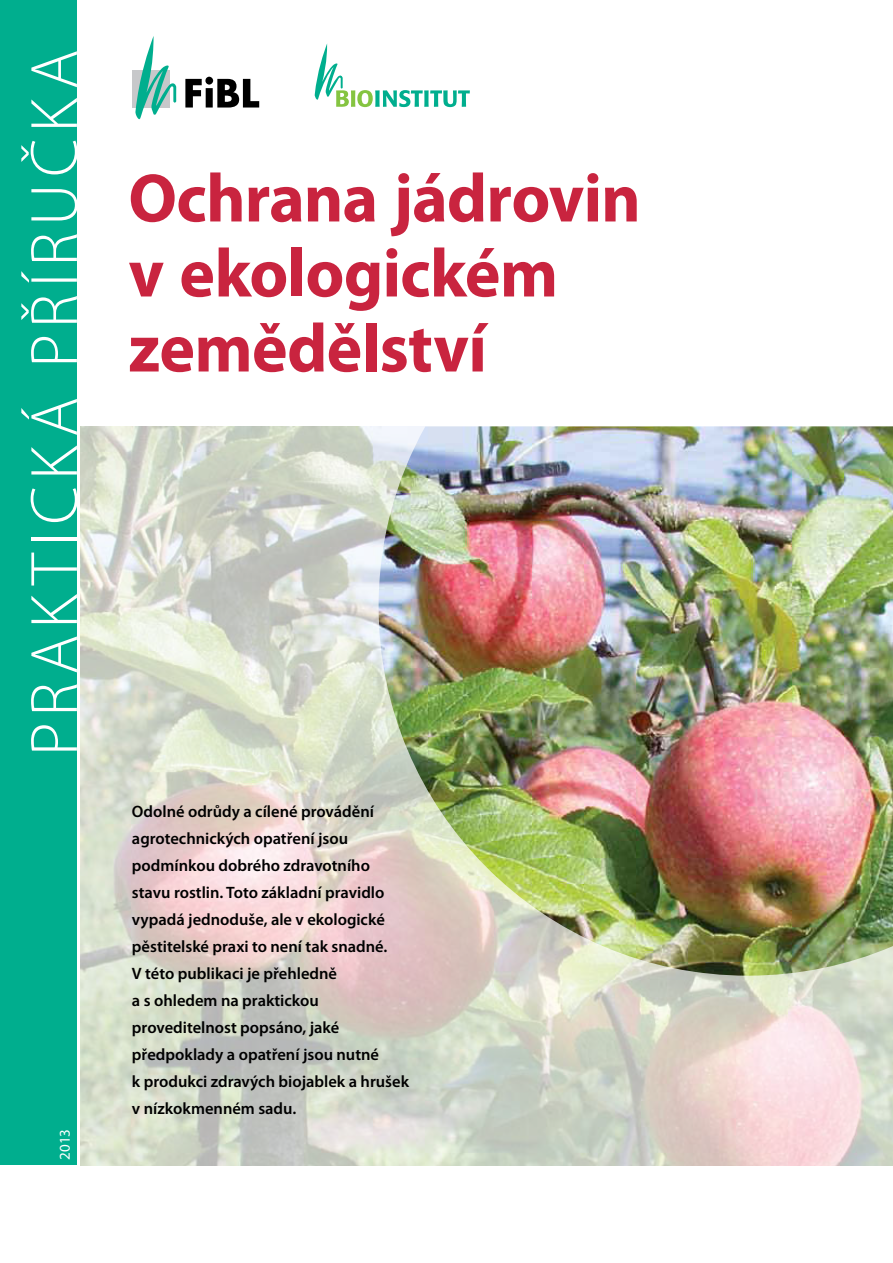
<style>
.page{position:relative;width:893px;height:1263px;background:#fff}
.page>*{position:absolute;margin:0;border:0;box-sizing:border-box;transform-origin:0 0}
.t1{font:700 69px/75px "Myriad Pro";letter-spacing:-.01em;color:#c9243f}
.t2{font:300 67.5px "Myriad Pro";letter-spacing:.095em;color:#fff}
.t3{font:600 16.5px/27px "Myriad Pro";color:#000}
.t4{font:15px "Myriad Pro";color:#fff}
</style>
<div class="page">
<div style="left:0;top:0;width:77px;height:1165px;background:#00ae8e"></div>
<img style="left:81px;top:427px;width:812px;height:738px">
<img style="left:379px;top:426px;width:514px;height:550px">
<div style="left:132px;top:70px;width:37px;height:37px;background:#c7c8ca"></div>
<svg style="left:135px;top:36px;width:41px;height:83px"></svg>
<svg style="left:185px;top:77px;width:74px;height:31px"></svg>
<svg style="left:315px;top:43px;width:155px;height:64px"></svg>
<h2 class="t2" style="left:14px;top:756px;width:708px;rotate:-90deg">Praktická příručka</h2>
<p class="t4" style="left:55px;top:1160px;width:32px;rotate:-90deg">2013</p>
<h1 class="t1" style="left:128px;top:158px;width:514px">Ochrana jádrovin v ekologickém zemědělství</h1>
<p class="t3" style="left:132px;top:797px;width:279px">Odolné odrůdy a cílené provádění agrotechnických opatření jsou podmínkou dobrého zdravotního stavu rostlin. Toto základní pravidlo vypadá jednoduše, ale v ekologické pěstitelské praxi to není tak snadné.<br>V této publikaci je přehledně<br>a s ohledem na praktickou proveditelnost popsáno, jaké předpoklady a opatření jsou nutné<br>k produkci zdravých biojablek a hrušek v nízkokmenném sadu.</p>
</div>
